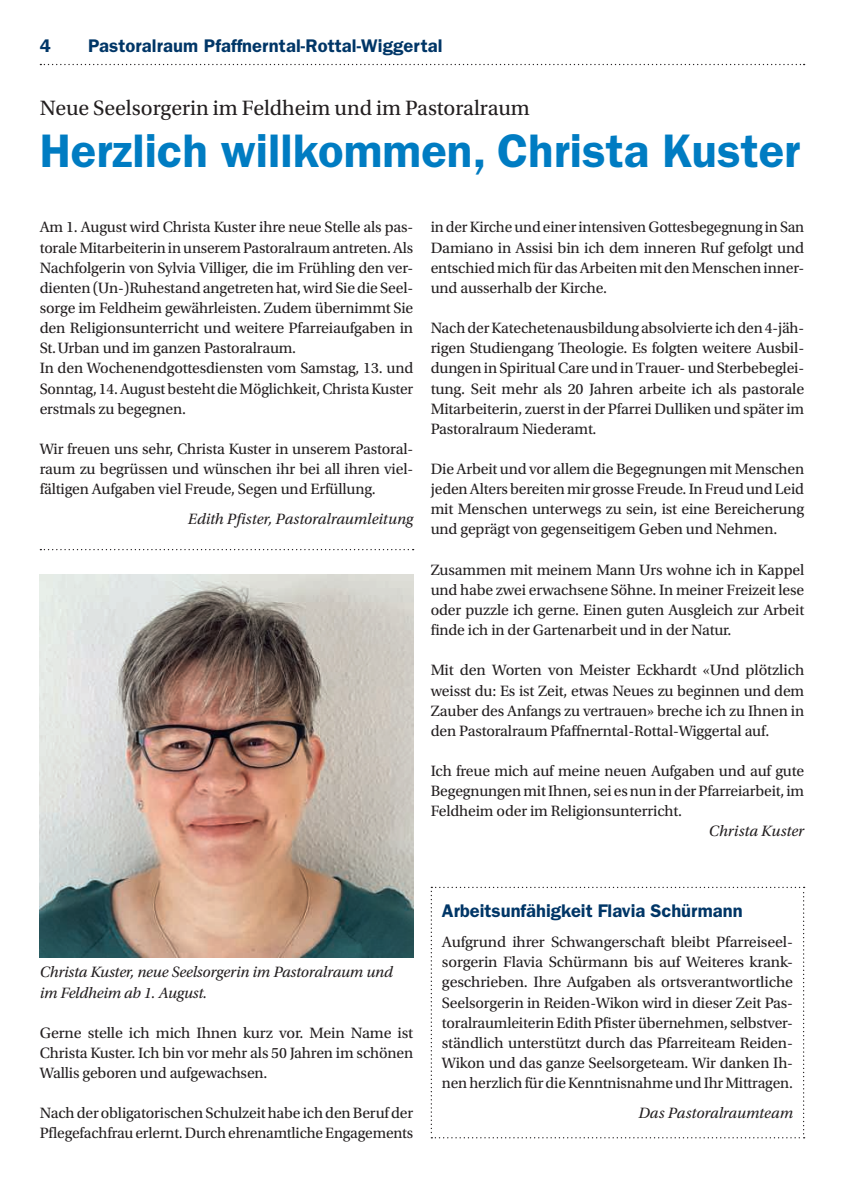
<style>
.page{position:relative;width:844px;height:1191px;background:#fff}
.page>*{position:absolute;margin:0;border:0;box-sizing:border-box;transform-origin:0 0}
.t1{font:600 47.25px "ITC Franklin Gothic Std";color:#007cc2}
.t2{font:21.88px "Utopia Std";color:#231f20}
.t3{font:600 18.38px "ITC Franklin Gothic Std";letter-spacing:.005em;color:#003667}
.t4{font:15.75px/20.1px "Utopia Std";letter-spacing:-.01em;color:#231f20;text-align:justify}
.t5{font:italic 15.75px/20.1px "Utopia Std";letter-spacing:-.005em;color:#231f20}
</style>
<div class="page">
<svg style="left:40px;top:64px;width:764px;height:1px"></svg>
<svg style="left:430px;top:886px;width:374px;height:252px"></svg>
<img style="left:40px;top:574px;width:373px;height:383px">
<svg style="left:40px;top:549px;width:373px;height:1px"></svg>
<p class="t3" style="left:40px;top:35px;width:13px">4</p>
<p class="t3" style="left:88px;top:35px;width:356px">Pastoralraum Pfaffnerntal-Rottal-Wiggertal</p>
<h2 class="t2" style="left:40px;top:96px;width:491px">Neue Seelsorgerin im Feldheim und im Pastoralraum</h2>
<h1 class="t1" style="left:40px;top:123px;width:762px">Herzlich willkommen, Christa Kuster</h1>
<p class="t4" style="left:40px;top:217px;width:375px;text-align:left">Am 1. August wird Christa Kuster ihre neue Stelle als pas&shy;torale Mitarbeiterin in unserem Pastoralraum antreten. Als Nachfolgerin von Sylvia Villiger, die im Frühling den ver&shy;dienten (Un-)Ruhestand angetreten hat, wird Sie die Seel&shy;sorge im Feldheim gewährleisten. Zudem übernimmt Sie den Religionsunterricht und weitere Pfarreiaufgaben in St. Urban und im ganzen Pastoralraum.<br>In den Wochenendgottesdiensten vom Samstag, 13. und Sonntag, 14. August besteht die Möglichkeit, Christa Kuster erstmals zu begegnen.</p>
<p class="t4" style="left:40px;top:439px;width:375px">Wir freuen uns sehr, Christa Kuster in unserem Pastoral&shy;raum zu begrüssen und wünschen ihr bei all ihren viel&shy;fältigen Aufgaben viel Freude, Segen und Erfüllung.</p>
<p class="t5" style="left:188px;top:509px;width:227px">Edith Pfister, Pastoralraumleitung</p>
<p class="t4" style="left:430px;top:217px;width:375px">in der Kirche und einer intensiven Gottesbegegnung in San Damiano in Assisi bin ich dem inneren Ruf gefolgt und entschied mich für das Arbeiten mit den Menschen inner&shy;und ausserhalb der Kirche.</p>
<p class="t4" style="left:430px;top:318px;width:375px">Nach der Katechetenausbildung absolvierte ich den 4-jäh&shy;rigen Studiengang Theologie. Es folgten weitere Ausbil&shy;dungen in Spiritual Care und in Trauer- und Sterbebeglei&shy;tung. Seit mehr als 20 Jahren arbeite ich als pastorale Mitarbeiterin, zuerst in der Pfarrei Dulliken und später im Pastoralraum Niederamt.</p>
<p class="t4" style="left:430px;top:459px;width:375px">Die Arbeit und vor allem die Begegnungen mit Menschen jeden Alters bereiten mir grosse Freude. In Freud und Leid mit Menschen unterwegs zu sein, ist eine Bereicherung und geprägt von gegenseitigem Geben und Nehmen.</p>
<p class="t4" style="left:430px;top:560px;width:375px">Zusammen mit meinem Mann Urs wohne ich in Kappel und habe zwei erwachsene Söhne. In meiner Freizeit lese oder puzzle ich gerne. Einen guten Ausgleich zur Arbeit finde ich in der Gartenarbeit und in der Natur.</p>
<p class="t4" style="left:430px;top:660px;width:375px">Mit den Worten von Meister Eckhardt «Und plötzlich weisst du: Es ist Zeit, etwas Neues zu beginnen und dem Zauber des Anfangs zu vertrauen» breche ich zu Ihnen in den Pastoralraum Pfaffnerntal-Rottal-Wiggertal auf.</p>
<p class="t4" style="left:430px;top:761px;width:375px">Ich freue mich auf meine neuen Aufgaben und auf gute Begegnungen mit Ihnen, sei es nun in der Pfarreiarbeit, im Feldheim oder im Religionsunterricht.</p>
<p class="t5" style="left:708px;top:821px;width:97px">Christa Kuster</p>
<p class="t5" style="left:40px;top:962px;width:354px">Christa Kuster, neue Seelsorgerin im Pastoralraum und im Feldheim ab 1. August.</p>
<p class="t4" style="left:40px;top:1022px;width:375px">Gerne stelle ich mich Ihnen kurz vor. Mein Name ist Christa Kuster. Ich bin vor mehr als 50 Jahren im schönen Wallis geboren und aufgewachsen.</p>
<p class="t4" style="left:40px;top:1103px;width:375px">Nach der obligatorischen Schulzeit habe ich den Beruf der<br>Pflegefachfrau erlernt. Durch ehrenamtliche Engagements</p>
<p class="t3" style="left:442px;top:899px;width:302px">Arbeitsunfähigkeit Flavia Schürmann</p>
<p class="t4" style="left:442px;top:932px;width:352px">Aufgrund ihrer Schwangerschaft bleibt Pfarreiseel&shy;sorgerin Flavia Schürmann bis auf Weiteres krank&shy;geschrieben. Ihre Aufgaben als ortsverantwortliche Seelsorgerin in Reiden-Wikon wird in dieser Zeit Pas&shy;toralraumleiterin Edith Pfister übernehmen, selbstver&shy;ständlich unterstützt durch das Pfarreiteam Reiden-Wikon und das ganze Seelsorgeteam. Wir danken Ih&shy;nen herzlich für die Kenntnisnahme und Ihr Mittragen.</p>
<p class="t5" style="left:638px;top:1103px;width:156px">Das Pastoralraumteam</p>
</div>
